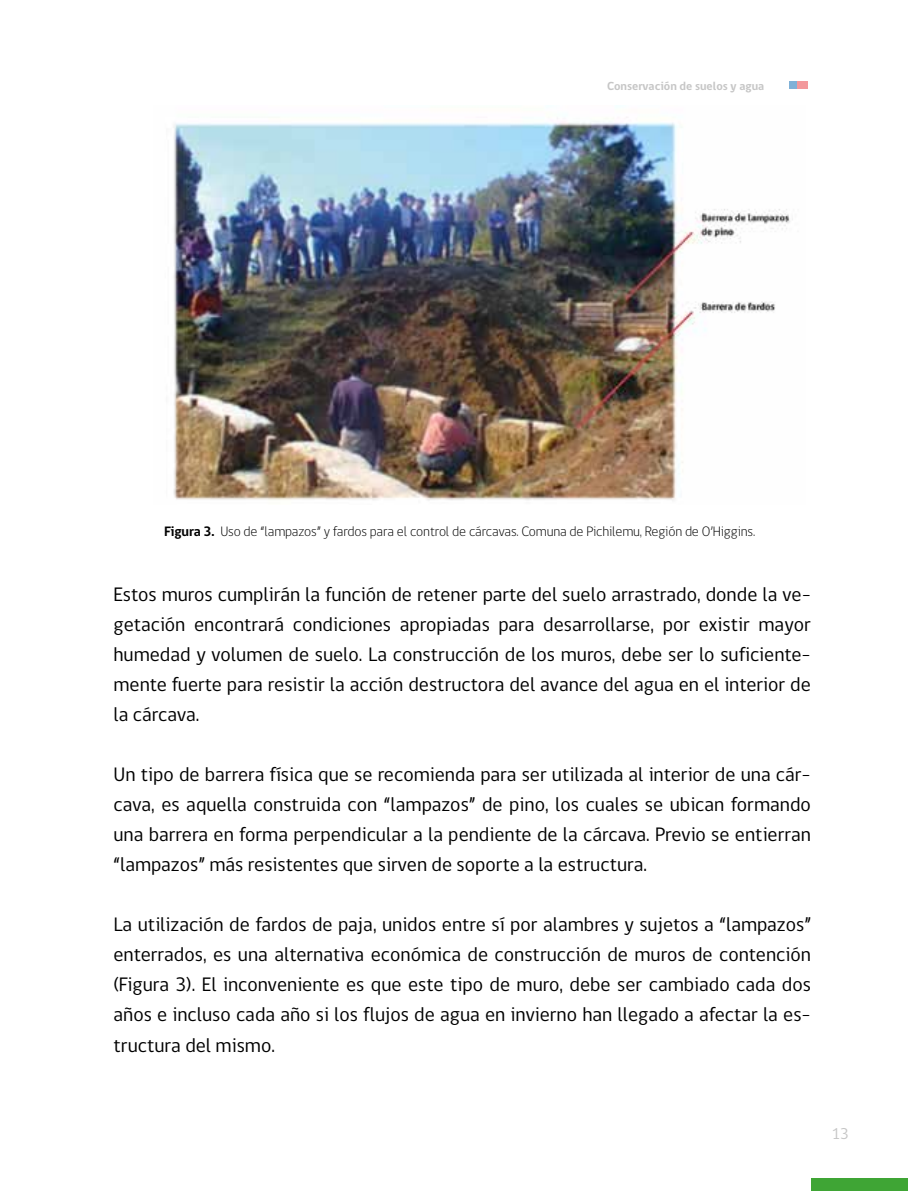
<style>
.page{position:relative;width:908px;height:1191px;background:#fff}
.page>*{position:absolute;margin:0;border:0;box-sizing:border-box;transform-origin:0 0}
.t1{font:20px/30px "gob CL";color:#000;text-align:justify}
.t2{font:16px "gob CL";color:#c6c6c6}
.t3{font:300 14px "gob CL";letter-spacing:-.01em;color:#000}
.t4{font:700 12px "gob CL";color:#c6c6c6}
.s1{font-weight:700}
</style>
<div class="page">
<div style="left:789px;top:81px;width:7px;height:8px;background:#80b1d7"></div>
<div style="left:796px;top:81px;width:11px;height:8px;background:#f3999c"></div>
<div style="left:810px;top:1178px;width:97px;height:13px;background:#3fa535"></div>
<img style="left:173px;top:105px;width:620px;height:396px">
<p class="t4" style="left:607px;top:78px;width:158px">Conservación de suelos y agua</p>
<p class="t3" style="left:164px;top:521px;width:592px"><span class="s1">Figura 3.</span> Uso de “lampazos” y fardos para el control de cárcavas. Comuna de Pichilemu, Región de O’Higgins.</p>
<p class="t1" style="left:113px;top:580px;width:698px">Estos muros cumplirán la función de retener parte del suelo arrastrado, donde la ve&shy;getación encontrará condiciones apropiadas para desarrollarse, por existir mayor humedad y volumen de suelo. La construcción de los muros, debe ser lo suficiente&shy;mente fuerte para resistir la acción destructora del avance del agua en el interior de la cárcava.</p>
<p class="t1" style="left:113px;top:760px;width:698px">Un tipo de barrera física que se recomienda para ser utilizada al interior de una cár&shy;cava, es aquella construida con “lampazos” de pino, los cuales se ubican formando una barrera en forma perpendicular a la pendiente de la cárcava. Previo se entierran “lampazos” más resistentes que sirven de soporte a la estructura.</p>
<p class="t1" style="left:113px;top:910px;width:698px">La utilización de fardos de paja, unidos entre sí por alambres y sujetos a “lampazos” enterrados, es una alternativa económica de construcción de muros de contención (Figura 3). El inconveniente es que este tipo de muro, debe ser cambiado cada dos años e incluso cada año si los flujos de agua en invierno han llegado a afectar la es&shy;tructura del mismo.</p>
<p class="t2" style="left:831px;top:1122px;width:19px">13</p>
</div>
